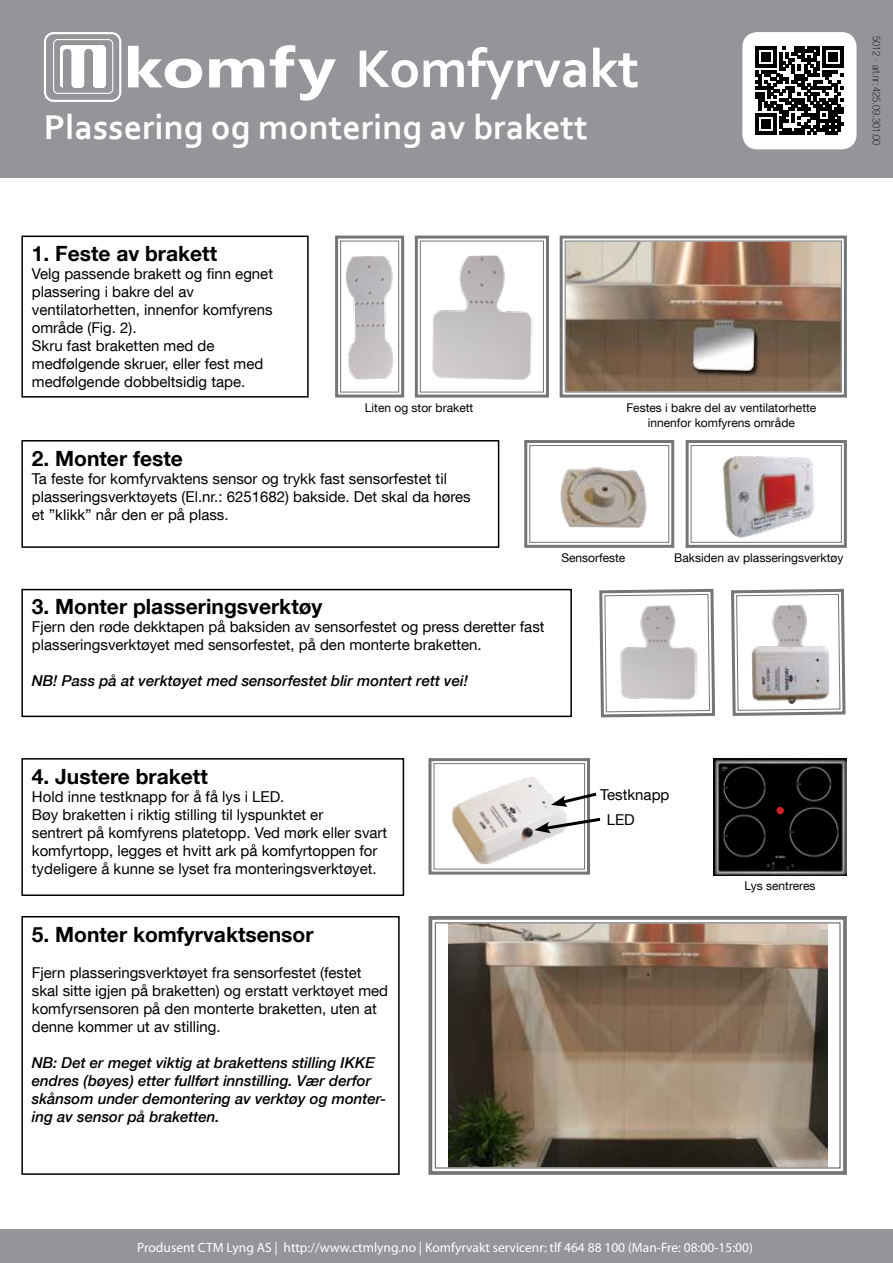
<style>
.page{position:relative;width:893px;height:1263px;background:#fff}
.page>*{position:absolute;margin:0;border:0;box-sizing:border-box;transform-origin:0 0}
.t1{font:700 55.5px "Corbel";color:#fff}
.t2{font:700 36px "Corbel";color:#fff}
.t3{font:700 21px "Helvetica Neue LT Com";color:#000}
.t4{font:15px/18px "Helvetica Neue LT Com";color:#000}
.t5{font:italic 500 15px/18px "Helvetica Neue LT Com";color:#000}
.t6{font:13.5px "Myriad Pro";color:#fff}
.t7{font:12px/14.4px "Helvetica Neue LT Com";color:#000;text-align:center}
.t8{font:100 condensed 10.5px "Helvetica Neue LT Com";color:#000}
</style>
<div class="page">
<div style="left:0;top:0;width:893px;height:178px;background:#939598"></div>
<svg style="left:128px;top:46px;width:74px;height:42px"></svg>
<svg style="left:209px;top:59px;width:55px;height:28px"></svg>
<svg style="left:270px;top:45px;width:66px;height:56px"></svg>
<div style="left:53px;top:39px;width:60px;height:55px;border:1px solid #fff;border-radius:4px"></div>
<div style="left:44px;top:32px;width:77px;height:70px;border:2px solid #fff;border-radius:9px"></div>
<svg style="left:60px;top:46px;width:46px;height:42px"></svg>
<svg style="left:428px;top:916px;width:419px;height:259px"></svg>
<div style="left:435px;top:922px;width:406px;height:246px;border:1px solid #737577"></div>
<div style="left:21px;top:236px;width:288px;height:162px;border:2px solid #000"></div>
<div style="left:21px;top:440px;width:478px;height:108px;border:2px solid #000"></div>
<div style="left:0;top:1230px;width:893px;height:33px;background:#939598"></div>
<img style="left:714px;top:758px;width:133px;height:117px">
<div style="left:742px;top:32px;width:114px;height:117px;background:#fff;border-radius:15px"></div>
<svg style="left:755px;top:47px;width:89px;height:88px"></svg>
<svg style="left:717px;top:440px;width:130px;height:108px"></svg>
<div style="left:691px;top:445px;width:151px;height:98px;border:1px solid #737577"></div>
<svg style="left:414px;top:235px;width:135px;height:163px"></svg>
<div style="left:420px;top:241px;width:124px;height:152px;border:1px solid #737577"></div>
<div style="left:21px;top:758px;width:383px;height:138px;border:2px solid #000"></div>
<div style="left:21px;top:916px;width:379px;height:259px;border:2px solid #000"></div>
<svg style="left:335px;top:235px;width:70px;height:163px"></svg>
<div style="left:340px;top:241px;width:59px;height:152px;border:1px solid #737577"></div>
<svg style="left:559px;top:235px;width:288px;height:163px"></svg>
<div style="left:565px;top:241px;width:277px;height:152px;border:1px solid #737577"></div>
<svg style="left:598px;top:235px;width:119px;height:483px"></svg>
<div style="left:604px;top:594px;width:106px;height:118px;border:1px solid #737577"></div>
<div style="left:21px;top:589px;width:551px;height:128px;border:2px solid #000"></div>
<svg style="left:524px;top:438px;width:152px;height:111px"></svg>
<div style="left:529px;top:445px;width:140px;height:98px;border:1px solid #737577"></div>
<svg style="left:731px;top:588px;width:115px;height:128px"></svg>
<div style="left:736px;top:594px;width:104px;height:117px;border:1px solid #737577"></div>
<img style="left:752px;top:645px;width:76px;height:59px">
<svg style="left:428px;top:758px;width:173px;height:117px"></svg>
<div style="left:777px;top:807px;width:7px;height:7px;background:#d2232a;border-radius:50%"></div>
<h1 class="t1" style="left:355px;top:34px;width:285px">Komfyrvakt</h1>
<h2 class="t2" style="left:44px;top:104px;width:545px">Plassering og montering av brakett</h2>
<p class="t8" style="left:883px;top:36px;width:111px;rotate:90deg">5012 - art.nr: 425.09.301.00</p>
<h3 class="t3" style="left:32px;top:240px;width:187px">1. Feste av brakett</h3>
<p class="t4" style="left:32px;top:264px;width:243px">Velg passende brakett og finn egnet plassering i bakre del av ventilatorhetten, innenfor komfyrens område (Fig. 2).<br>Skru fast braketten med de medfølgende skruer, eller fest med medfølgende dobbeltsidig tape.</p>
<p class="t7" style="left:365px;top:400px;width:110px">Liten og stor brakett</p>
<h3 class="t3" style="left:32px;top:445px;width:152px">2. Monter feste</h3>
<p class="t4" style="left:32px;top:469px;width:440px">Ta feste for komfyrvaktens sensor og trykk fast sensorfestet til plasseringsverktøyets (El.nr.: 6251682) bakside. Det skal da høres et ”klikk” når den er på plass.</p>
<h3 class="t3" style="left:32px;top:594px;width:292px">3. Monter plasseringsverktøy</h3>
<p class="t4" style="left:32px;top:618px;width:514px">Fjern den røde dekktapen på baksiden av sensorfestet og press deretter fast plasseringsverktøyet med sensorfestet, på den monterte braketten.</p>
<p class="t5" style="left:32px;top:672px;width:438px">NB! Pass på at verktøyet med sensorfestet blir montert rett vei!</p>
<p class="t7" style="left:626px;top:400px;width:192px">Festes i bakre del av ventilatorhette innenfor komfyrens område</p>
<p class="t7" style="left:561px;top:550px;width:65px">Sensorfeste</p>
<p class="t7" style="left:674px;top:550px;width:171px">Baksiden av plasseringsverktøy</p>
<h3 class="t3" style="left:32px;top:763px;width:177px">4. Justere brakett</h3>
<p class="t4" style="left:32px;top:787px;width:357px">Hold inne testknapp for å få lys i LED.<br>Bøy braketten i riktig stilling til lyspunktet er<br>sentrert på komfyrens platetopp. Ved mørk eller svart komfyrtopp, legges et hvitt ark på komfyrtoppen for tydeligere å kunne se lyset fra monteringsverktøyet.</p>
<h3 class="t3" style="left:32px;top:921px;width:283px">5. Monter komfyrvaktsensor</h3>
<p class="t4" style="left:32px;top:963px;width:358px">Fjern plasseringsverktøyet fra sensorfestet (festet skal sitte igjen på braketten) og erstatt verktøyet med komfyrsensoren på den monterte braketten, uten at denne kommer ut av stilling.</p>
<p class="t5" style="left:32px;top:1053px;width:356px">NB: Det er meget viktig at brakettens stilling IKKE endres (bøyes) etter fullført innstilling. Vær derfor skånsom under demontering av verktøy og monter&shy;ing av sensor på braketten.</p>
<p class="t4" style="left:607px;top:782px;width:64px;line-height:24.8px;text-indent:-7px">Testknapp<br>LED</p>
<p class="t7" style="left:744px;top:878px;width:72px">Lys sentreres</p>
<p class="t6" style="left:137px;top:1239px;width:617px">Produsent CTM Lyng AS | http://www.ctmlyng.no | Komfyrvakt servicenr: tlf 464 88 100 (Man-Fre: 08:00-15:00)</p>
</div>
